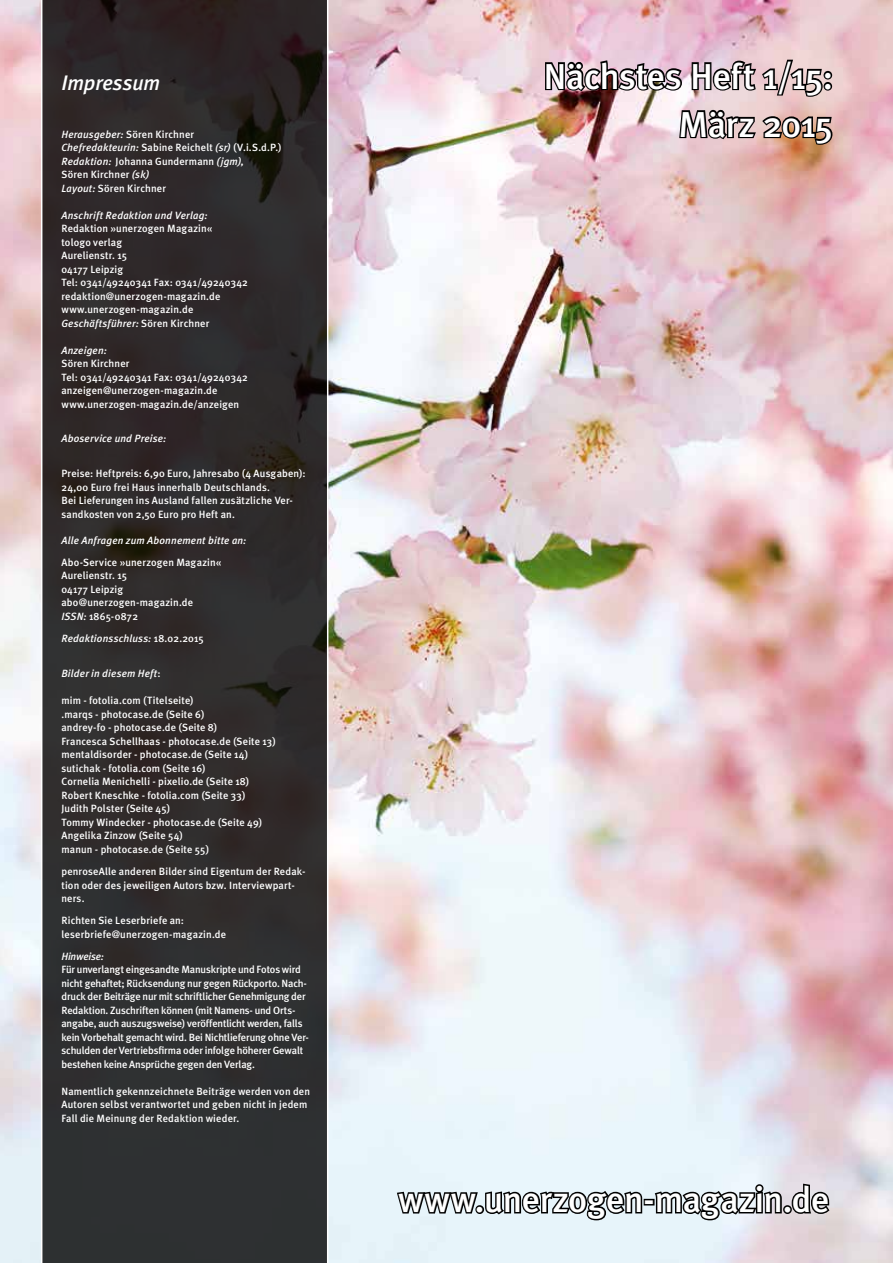
<style>
.page{position:relative;width:893px;height:1263px;background:#fff}
.page>*{position:absolute;margin:0;border:0;box-sizing:border-box;transform-origin:0 0}
.t1{font:500 36px/48px "Meta Plus";letter-spacing:-.01em;color:#fff;text-align:right}
.t2{font:italic 500 21px "Meta Plus";color:#fff}
.t3{font:500 10.5px/13.5px "Meta Plus";letter-spacing:.015em;color:#fff}
.t4{font:500 10.5px/13.5px "Meta Plus";letter-spacing:-.015em;color:#fff}
.t5{font:italic 500 10.5px "Meta Plus";letter-spacing:.015em;color:#fff}
.t6{font:italic 500 10.5px "Meta Plus";letter-spacing:-.015em;color:#fff}
.s1{font-style:italic}
.s2{font-style:normal}
</style>
<div class="page">
<img style="left:0;top:0;width:893px;height:1263px">
<svg style="left:395px;top:1189px;width:249px;height:33px;background:#7c8386"></svg>
<div style="left:644px;top:1199px;width:11px;height:6px;border:3px solid #000"></div>
<svg style="left:653px;top:1183px;width:130px;height:39px;background:#84898d"></svg>
<div style="left:783px;top:1205px;width:9px;height:9px;border:3px solid #000;border-radius:50%"></div>
<svg style="left:790px;top:1182px;width:41px;height:34px"></svg>
<svg style="left:41px;top:0;width:287px;height:1263px;background:#2f2c2d"></svg>
<img style="left:543px;top:0;width:291px;height:148px">
<h2 class="t2" style="left:61px;top:71px;width:100px">Impressum</h2>
<p class="t3" style="left:61px;top:127px;width:222px"><span class="s1">Herausgeber:</span> Sören Kirchner<br><span class="s1">Chefredakteurin:</span> Sabine Reichelt <span class="s1">(sr)</span> (V.i.S.d.P.)<br><span class="s1">Redaktion:</span> Johanna Gundermann <span class="s1">(jgm),<br></span>Sören Kirchner <span class="s1">(sk)<br>Layout:</span> Sören Kirchner</p>
<p class="t5" style="left:61px;top:209px;width:148px">Anschrift Redaktion und Verlag:</p>
<p class="t3" style="left:61px;top:222px;width:188px">Redaktion »unerzogen Magazin«<br>tologo verlag<br>Aurelienstr. 15<br>04177 Leipzig<br>Tel: 0341/49240341 Fax: 0341/49240342 redaktion@unerzogen-magazin.de www.unerzogen-magazin.de<br><span class="s1">Geschäftsführer:</span> Sören Kirchner</p>
<p class="t5" style="left:61px;top:344px;width:47px">Anzeigen:</p>
<p class="t3" style="left:61px;top:357px;width:188px">Sören Kirchner<br>Tel: 0341/49240341 Fax: 0341/49240342 anzeigen@unerzogen-magazin.de www.unerzogen-magazin.de/anzeigen</p>
<p class="t5" style="left:61px;top:433px;width:106px">Aboservice und Preise:</p>
<p class="t3" style="left:61px;top:467px;width:246px">Preise: Heftpreis: 6,90 Euro, Jahresabo (4 Ausgaben):<br>24,00 Euro frei Haus innerhalb Deutschlands.<br>Bei Lieferungen ins Ausland fallen zusätzliche Ver&shy;sandkosten von 2,50 Euro pro Heft an.</p>
<p class="t5" style="left:61px;top:534px;width:186px">Alle Anfragen zum Abonnement bitte an:</p>
<p class="t3" style="left:61px;top:555px;width:161px">Abo-Service »unerzogen Magazin«<br>Aurelienstr. 15<br>04177 Leipzig abo@unerzogen-magazin.de<br><span class="s1">ISSN:</span> 1865-0872</p>
<p class="t5" style="left:61px;top:632px;width:144px">Redaktionsschluss: <span class="s2">18.02.2015</span></p>
<p class="t5" style="left:61px;top:668px;width:101px">Bilder in diesem Heft<span class="s2">:</span></p>
<p class="t3" style="left:61px;top:694px;width:216px">mim - fotolia.com (Titelseite)<br>.marqs - photocase.de (Seite 6)<br>andrey-fo - photocase.de (Seite 8)<br>Francesca Schellhaas - photocase.de (Seite 13) mentaldisorder - photocase.de (Seite 14) sutichak - fotolia.com (Seite 16)<br>Cornelia Menichelli - pixelio.de (Seite 18)<br>Robert Kneschke - fotolia.com (Seite 33)<br>Judith Polster (Seite 45)<br>Tommy Windecker - photocase.de (Seite 49)<br>Angelika Zinzow (Seite 54)<br>manun - photocase.de (Seite 55)</p>
<p class="t3" style="left:61px;top:864px;width:245px">penroseAlle anderen Bilder sind Eigentum der Redak&shy;tion oder des jeweiligen Autors bzw. Interviewpart&shy;ners.</p>
<p class="t3" style="left:61px;top:913px;width:166px">Richten Sie Leserbriefe an: leserbriefe@unerzogen-magazin.de</p>
<p class="t6" style="left:61px;top:950px;width:44px">Hinweise:</p>
<p class="t4" style="left:61px;top:962px;width:249px">Für unverlangt eingesandte Manuskripte und Fotos wird nicht gehaftet; Rücksendung nur gegen Rückporto. Nach&shy;druck der Beiträge nur mit schriftlicher Genehmigung der Redaktion. Zuschriften können (mit Namens- und Orts&shy;angabe, auch auszugsweise) veröffentlicht werden, falls kein Vorbehalt gemacht wird. Bei Nichtlieferung ohne Ver&shy;schulden der Vertriebsfirma oder infolge höherer Gewalt bestehen keine Ansprüche gegen den Verlag.</p>
<p class="t3" style="left:61px;top:1084px;width:250px">Namentlich gekennzeichnete Beiträge werden von den<br>Autoren selbst verantwortet und geben nicht in jedem<br>Fall die Meinung der Redaktion wieder.</p>
<h1 class="t1" style="left:543px;top:52px;width:291px">Nächstes Heft 1/15:<br>März 2015</h1>
<h1 class="t1" style="left:398px;top:1175px;width:433px">www.unerzogen-magazin.de</h1>
</div>
